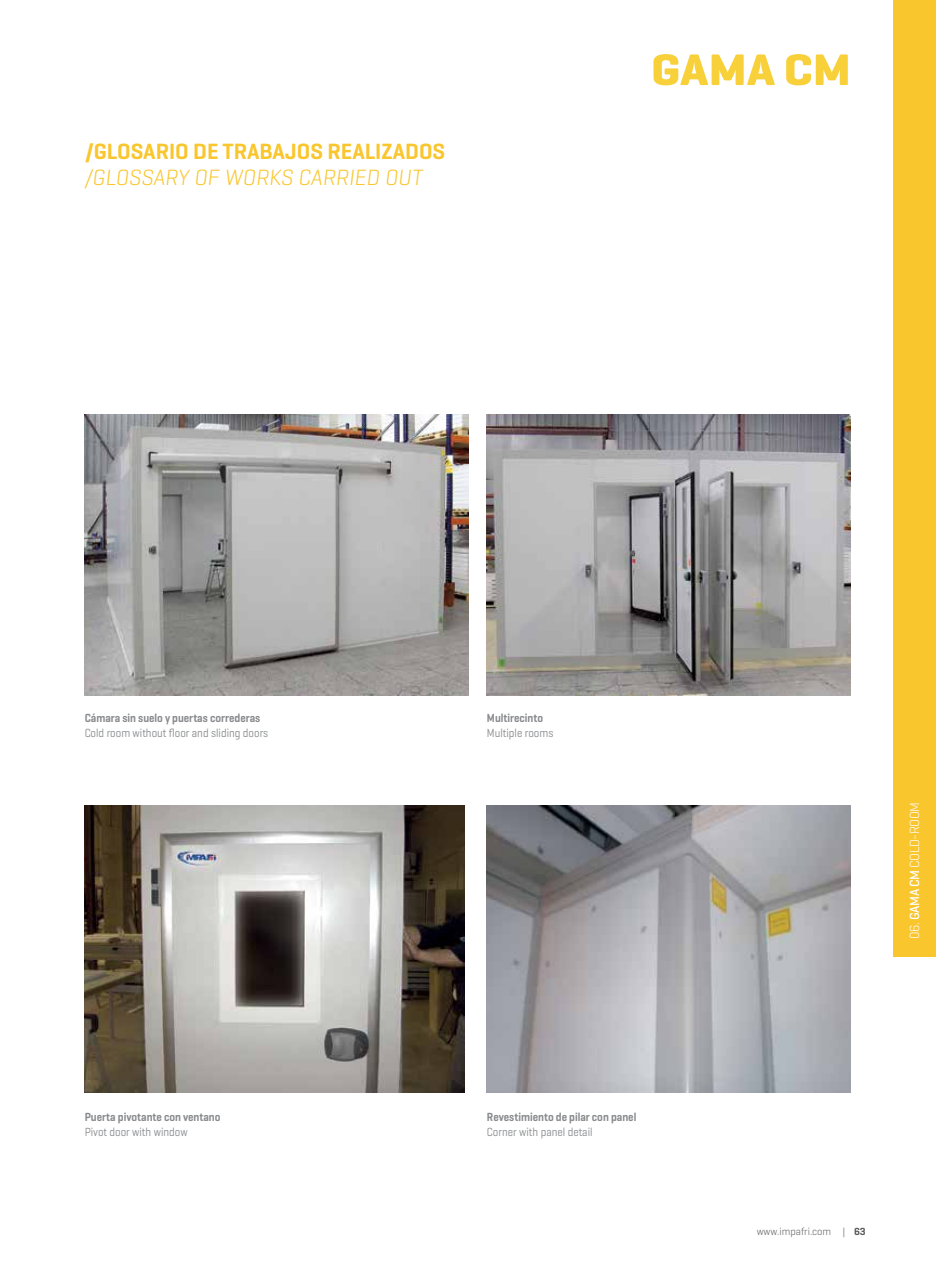
<style>
.page{position:relative;width:936px;height:1263px;background:#fff}
.page>*{position:absolute;margin:0;border:0;box-sizing:border-box;transform-origin:0 0}
.t1{font:700 45px "Geogrotesque";color:#f8d03a;scale:1.12 1}
.t2{font:600 22.5px "Geogrotesque";color:#f9c62e}
.t3{font:italic 300 22.5px "Geogrotesque";color:#f9c62e}
.t4{font:300 13.5px "Geogrotesque";letter-spacing:-.03em;color:#fff}
.t5{font:600 12px "Geogrotesque";color:#888a8d;scale:.9 1}
.t6{font:12px "Geogrotesque";color:#888a8d;scale:.9 1}
.t7{font:300 10.5px "Geogrotesque";color:#58595b}
.s1{font-weight:500}
.s2{font-weight:600}
</style>
<div class="page">
<img style="left:85px;top:414px;width:383px;height:281px">
<img style="left:487px;top:414px;width:363px;height:281px">
<img style="left:487px;top:805px;width:363px;height:288px">
<img style="left:85px;top:805px;width:379px;height:288px">
<div style="left:893px;top:0;width:42px;height:957px;background:#f9c62e"></div>
<h2 class="t2" style="left:85px;top:137px;width:362px">/GLOSARIO DE TRABAJOS REALIZADOS</h2>
<h2 class="t3" style="left:85px;top:163px;width:339px">/GLOSSARY OF WORKS CARRIED OUT</h2>
<h1 class="t1" style="left:651px;top:42px;width:180px">GAMA CM</h1>
<p class="t5" style="left:85px;top:711px;width:197px">Cámara sin suelo y puertas correderas</p>
<p class="t6" style="left:85px;top:726px;width:206px">Cold room without floor and sliding doors</p>
<p class="t5" style="left:85px;top:1109px;width:152px">Puerta pivotante con ventano</p>
<p class="t6" style="left:85px;top:1124px;width:116px">Pivot door with window</p>
<p class="t5" style="left:487px;top:711px;width:64px">Multirecinto</p>
<p class="t6" style="left:487px;top:726px;width:75px">Multiple rooms</p>
<p class="t5" style="left:487px;top:1109px;width:167px">Revestimiento de pilar con panel</p>
<p class="t6" style="left:487px;top:1124px;width:119px">Corner with panel detail</p>
<p class="t4" style="left:906px;top:939px;width:138px;rotate:-90deg">06. <span class="s1">GAMA CM</span> COLD-ROOM</p>
<p class="t7" style="left:756px;top:1225px;width:111px">www.impafri.com | <span class="s2">63</span></p>
</div>
